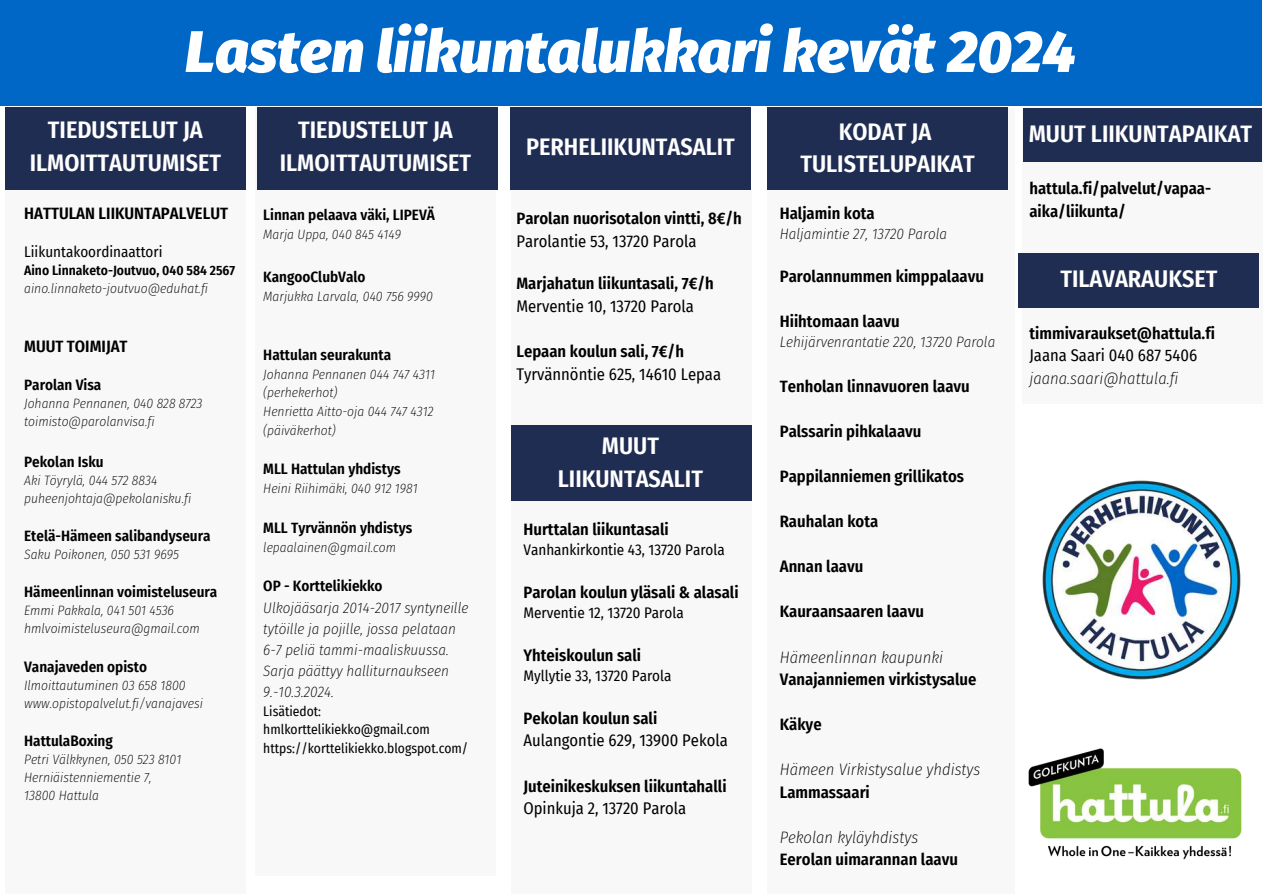
<style>
.page{position:relative;width:1263px;height:894px;background:#fff}
.page>*{position:absolute;margin:0;border:0;box-sizing:border-box;transform-origin:0 0}
.t1{font:italic 900 58.5px "Fira Sans";color:#fff}
.t2{font:600 24px/32.7px "Fira Sans Condensed";color:#fff;text-align:center}
.t3{font:600 16.5px/22.5px "Fira Sans Condensed";color:#000}
.t4{font:16.5px "Fira Sans Condensed";color:#000}
.t5{font:italic 200 16.5px "Fira Sans Condensed";color:#000}
.t6{font:600 15px "Fira Sans Condensed";color:#000}
.t7{font:italic 200 15px/21px "Fira Sans Condensed";color:#000}
.t8{font:15px "Fira Sans Condensed";color:#000}
.t9{font:italic 200 13.5px/18px "Fira Sans Condensed";color:#000}
.t10{font:13.5px/18.8px "Fira Sans Condensed";color:#000}
.t11{font:600 13.5px "Fira Sans Condensed";color:#000}
</style>
<div class="page">
<div style="left:511px;top:190px;width:241px;height:703px;background:#f8f8f8"></div>
<div style="left:767px;top:108px;width:248px;height:785px;background:#f8f8f8"></div>
<div style="left:1022px;top:107px;width:241px;height:296px;background:#f8f8f8"></div>
<img style="left:1028px;top:748px;width:214px;height:112px">
<div style="left:255px;top:89px;width:241px;height:786px;background:#f8f8f8"></div>
<div style="left:767px;top:108px;width:241px;height:82px;background:#202d52"></div>
<div style="left:0;top:0;width:1262px;height:106px;background:#0067c7"></div>
<div style="left:1022px;top:108px;width:239px;height:53px;background:#202d52"></div>
<div style="left:5px;top:137px;width:241px;height:756px;background:#f8f8f8"></div>
<div style="left:5px;top:107px;width:241px;height:83px;background:#202d52"></div>
<div style="left:510px;top:108px;width:240px;height:82px;background:#202d52"></div>
<img style="left:1042px;top:480px;width:199px;height:200px">
<div style="left:511px;top:425px;width:241px;height:75px;background:#202d52"></div>
<div style="left:1019px;top:252px;width:240px;height:55px;background:#202d52"></div>
<div style="left:258px;top:108px;width:240px;height:82px;background:#202d52"></div>
<h1 class="t1" style="left:185px;top:-1px;width:892px">Lasten liikuntalukkari kevät 2024</h1>
<h2 class="t2" style="left:30px;top:112px;width:193px">TIEDUSTELUT JA<br>ILMOITTAUTUMISET</h2>
<p class="t3" style="left:24px;top:201px;width:205px">HATTULAN LIIKUNTAPALVELUT</p>
<p class="t8" style="left:24px;top:240px;width:140px">Liikuntakoordinaattori</p>
<p class="t11" style="left:24px;top:259px;width:213px">Aino Linnaketo-Joutvuo, 040 584 2567</p>
<p class="t9" style="left:24px;top:279px;width:186px">aino.linnaketo-joutvuo@eduhat.fi</p>
<p class="t3" style="left:24px;top:334px;width:105px">MUUT TOIMIJAT</p>
<p class="t6" style="left:24px;top:372px;width:79px">Parolan Visa</p>
<p class="t9" style="left:24px;top:394px;width:180px">Johanna Pennanen, 040 828 8723 toimisto@parolanvisa.fi</p>
<p class="t6" style="left:24px;top:449px;width:81px">Pekolan Isku</p>
<p class="t9" style="left:24px;top:470px;width:169px">Aki Töyrylä, 044 572 8834 puheenjohtaja@pekolanisku.fi</p>
<p class="t6" style="left:24px;top:523px;width:188px">Etelä-Hämeen salibandyseura</p>
<p class="t9" style="left:24px;top:545px;width:156px">Saku Poikonen, 050 531 9695</p>
<p class="t6" style="left:24px;top:579px;width:195px">Hämeenlinnan voimisteluseura</p>
<p class="t9" style="left:24px;top:601px;width:177px">Emmi Pakkala, 041 501 4536 hmlvoimisteluseura@gmail.com</p>
<p class="t6" style="left:24px;top:653px;width:124px">Vanajaveden opisto</p>
<p class="t9" style="left:24px;top:675px;width:180px">Ilmoittautuminen 03 658 1800 www.opistopalvelut.fi/vanajavesi</p>
<p class="t6" style="left:24px;top:728px;width:90px">HattulaBoxing</p>
<p class="t9" style="left:24px;top:749px;width:159px">Petri Välkkynen, 050 523 8101<br>Herniäistenniementie 7,<br>13800 Hattula</p>
<h2 class="t2" style="left:280px;top:112px;width:193px">TIEDUSTELUT JA<br>ILMOITTAUTUMISET</h2>
<p class="t6" style="left:263px;top:202px;width:173px">Linnan pelaava väki, LIPEVÄ</p>
<p class="t9" style="left:263px;top:225px;width:139px">Marja Uppa, 040 845 4149</p>
<p class="t6" style="left:263px;top:265px;width:104px">KangooClubValo</p>
<p class="t9" style="left:263px;top:287px;width:171px">Marjukka Larvala, 040 756 9990</p>
<p class="t6" style="left:263px;top:342px;width:129px">Hattulan seurakunta</p>
<p class="t9" style="left:263px;top:364px;width:173px;line-height:18.8px">Johanna Pennanen 044 747 4311 (perhekerhot)<br>Henrietta Aitto-oja 044 747 4312 (päiväkerhot)</p>
<p class="t6" style="left:263px;top:457px;width:139px">MLL Hattulan yhdistys</p>
<p class="t9" style="left:263px;top:479px;width:156px">Heini Riihimäki, 040 912 1981</p>
<p class="t6" style="left:263px;top:515px;width:150px">MLL Tyrvännön yhdistys</p>
<p class="t9" style="left:263px;top:538px;width:134px">lepaalainen@gmail.com</p>
<p class="t6" style="left:263px;top:574px;width:121px">OP - Korttelikiekko</p>
<p class="t7" style="left:263px;top:596px;width:207px">Ulkojääsarja 2014-2017 syntyneille tytöille ja pojille, jossa pelataan<br>6-7 peliä tammi-maaliskuussa.<br>Sarja päättyy halliturnaukseen<br>9.-10.3.2024.</p>
<p class="t10" style="left:263px;top:701px;width:206px">Lisätiedot: hmlkorttelikiekko@gmail.com https://korttelikiekko.blogspot.com/</p>
<h2 class="t2" style="left:526px;top:129px;width:210px">PERHELIIKUNTASALIT</h2>
<p class="t3" style="left:516px;top:206px;width:227px">Parolan nuorisotalon vintti, 8€/h</p>
<p class="t4" style="left:516px;top:228px;width:181px">Parolantie 53, 13720 Parola</p>
<p class="t3" style="left:516px;top:271px;width:199px">Marjahatun liikuntasali, 7€/h</p>
<p class="t4" style="left:516px;top:294px;width:179px">Merventie 10, 13720 Parola</p>
<p class="t3" style="left:516px;top:339px;width:169px">Lepaan koulun sali, 7€/h</p>
<p class="t4" style="left:516px;top:361px;width:206px">Tyrvännöntie 625, 14610 Lepaa</p>
<h2 class="t2" style="left:558px;top:427px;width:147px">MUUT<br>LIIKUNTASALIT</h2>
<p class="t3" style="left:523px;top:516px;width:147px">Hurttalan liikuntasali</p>
<p class="t8" style="left:523px;top:538px;width:203px">Vanhankirkontie 43, 13720 Parola</p>
<p class="t3" style="left:523px;top:579px;width:217px">Parolan koulun yläsali &amp; alasali</p>
<p class="t8" style="left:523px;top:601px;width:162px">Merventie 12, 13720 Parola</p>
<p class="t3" style="left:523px;top:642px;width:119px">Yhteiskoulun sali</p>
<p class="t8" style="left:523px;top:664px;width:149px">Myllytie 33, 13720 Parola</p>
<p class="t3" style="left:523px;top:705px;width:135px">Pekolan koulun sali</p>
<p class="t4" style="left:523px;top:728px;width:206px">Aulangontie 629, 13900 Pekola</p>
<p class="t3" style="left:523px;top:773px;width:205px">Juteinikeskuksen liikuntahalli</p>
<p class="t4" style="left:523px;top:795px;width:164px">Opinkuja 2, 13720 Parola</p>
<h2 class="t2" style="left:800px;top:114px;width:176px">KODAT JA<br>TULISTELUPAIKAT</h2>
<p class="t3" style="left:780px;top:201px;width:96px">Haljamin kota</p>
<p class="t7" style="left:780px;top:223px;width:169px">Haljamintie 27, 13720 Parola</p>
<p class="t3" style="left:780px;top:264px;width:206px">Parolannummen kimppalaavu</p>
<p class="t3" style="left:780px;top:309px;width:121px">Hiihtomaan laavu</p>
<p class="t7" style="left:780px;top:331px;width:217px">Lehijärvenrantatie 220, 13720 Parola</p>
<p class="t3" style="left:780px;top:374px;width:191px">Tenholan linnavuoren laavu</p>
<p class="t3" style="left:780px;top:419px;width:143px">Palssarin pihkalaavu</p>
<p class="t3" style="left:780px;top:464px;width:186px">Pappilanniemen grillikatos</p>
<p class="t3" style="left:780px;top:509px;width:100px">Rauhalan kota</p>
<p class="t3" style="left:780px;top:554px;width:85px">Annan laavu</p>
<p class="t3" style="left:780px;top:599px;width:146px">Kauraansaaren laavu</p>
<p class="t5" style="left:780px;top:645px;width:165px">Hämeenlinnan kaupunki</p>
<p class="t3" style="left:780px;top:667px;width:198px">Vanajanniemen virkistysalue</p>
<p class="t3" style="left:780px;top:712px;width:43px">Käkye</p>
<p class="t5" style="left:780px;top:757px;width:202px">Hämeen Virkistysalue yhdistys</p>
<p class="t3" style="left:780px;top:779px;width:92px">Lammassaari</p>
<p class="t5" style="left:780px;top:825px;width:140px">Pekolan kyläyhdistys</p>
<p class="t3" style="left:780px;top:847px;width:180px">Eerolan uimarannan laavu</p>
<h2 class="t2" style="left:1029px;top:116px;width:225px">MUUT LIIKUNTAPAIKAT</h2>
<p class="t3" style="left:1029px;top:176px;width:183px">hattula.fi/palvelut/vapaa&shy;aika/liikunta/</p>
<h2 class="t2" style="left:1060px;top:261px;width:158px">TILAVARAUKSET</h2>
<p class="t3" style="left:1029px;top:320px;width:187px">timmivaraukset@hattula.fi</p>
<p class="t4" style="left:1029px;top:343px;width:169px">Jaana Saari 040 687 5406</p>
<p class="t5" style="left:1029px;top:366px;width:150px">jaana.saari@hattula.fi</p>
</div>
